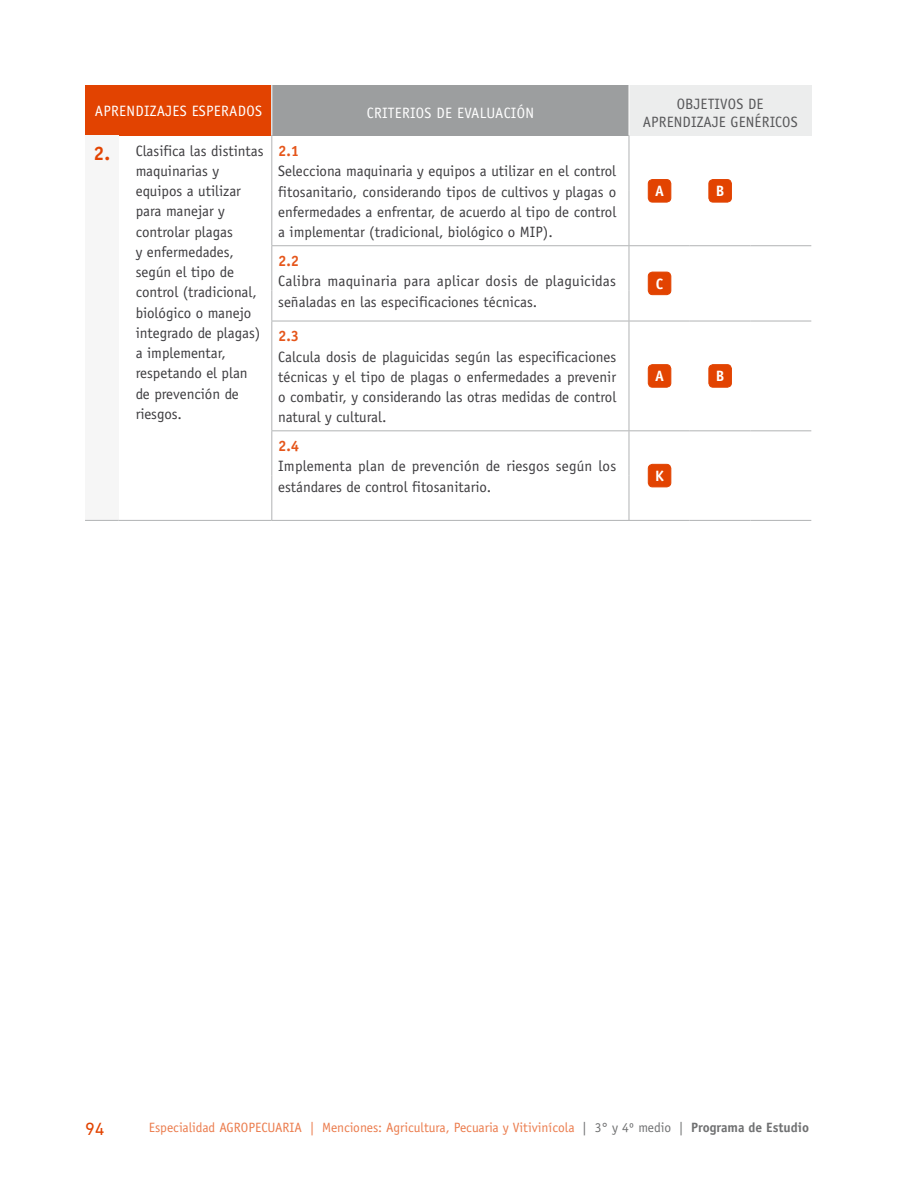
<style>
.page{position:relative;width:918px;height:1188px;background:#fff}
.page>*{position:absolute;margin:0;border:0;box-sizing:border-box;transform-origin:0 0}
.t1{font:18px "DIN Next LT Pro";color:#e24301}
.t2{font:15px/20.2px "Officina Sans";color:#3e3d40}
.t3{font:15px "Officina Sans";letter-spacing:.02em;color:#fff}
.t4{font:15px "Officina Sans";letter-spacing:.01em;color:#58585a}
.t5{font:700 15px "Officina Sans";color:#e5561b}
.t6{font:700 15px "Officina Sans";color:#fff}
.t7{font:13.5px "Officina Sans";color:#eb7c4d}
.s1{font-weight:700;font-size:19.5px;color:#e24301}
.s2{color:#707172}
.s3{font-weight:700;color:#707172}
</style>
<div class="page">
<div style="left:85px;top:85px;width:187px;height:51px;background:#e24301"></div>
<div style="left:272px;top:85px;width:357px;height:51px;background:#9c9e9f"></div>
<div style="left:629px;top:85px;width:182px;height:51px;background:#eceded"></div>
<div style="left:85px;top:136px;width:34px;height:384px;background:#f6f6f6"></div>
<hr style="left:629px;top:85px;width:1px;height:51px;background:#fff">
<hr style="left:271px;top:85px;width:1px;height:51px;background:#fff">
<hr style="left:811px;top:85px;width:1px;height:51px;background:#eceded">
<hr style="left:271px;top:245px;width:358px;height:1px;background:#b1b3b4">
<hr style="left:271px;top:321px;width:358px;height:1px;background:#b1b3b4">
<hr style="left:271px;top:430px;width:358px;height:1px;background:#b1b3b4">
<hr style="left:272px;top:520px;width:357px;height:1px;background:#b1b3b4">
<hr style="left:751px;top:245px;width:60px;height:1px;background:#b1b3b4">
<hr style="left:690px;top:321px;width:61px;height:1px;background:#b1b3b4">
<hr style="left:751px;top:321px;width:60px;height:1px;background:#b1b3b4">
<hr style="left:751px;top:430px;width:60px;height:1px;background:#b1b3b4">
<hr style="left:751px;top:520px;width:60px;height:1px;background:#b1b3b4">
<hr style="left:690px;top:245px;width:61px;height:1px;background:#b1b3b4">
<hr style="left:629px;top:430px;width:61px;height:1px;background:#b1b3b4">
<hr style="left:690px;top:430px;width:61px;height:1px;background:#b1b3b4">
<hr style="left:690px;top:520px;width:61px;height:1px;background:#b1b3b4">
<hr style="left:271px;top:136px;width:1px;height:55px;background:#b1b3b4">
<hr style="left:271px;top:191px;width:1px;height:54px;background:#b1b3b4">
<hr style="left:271px;top:246px;width:1px;height:45px;background:#b1b3b4">
<hr style="left:271px;top:291px;width:1px;height:30px;background:#b1b3b4">
<hr style="left:271px;top:321px;width:1px;height:109px;background:#b1b3b4">
<hr style="left:271px;top:431px;width:1px;height:45px;background:#b1b3b4">
<hr style="left:271px;top:476px;width:1px;height:44px;background:#b1b3b4">
<hr style="left:119px;top:520px;width:153px;height:1px;background:#b1b3b4">
<hr style="left:629px;top:321px;width:1px;height:109px;background:#b1b3b4">
<hr style="left:629px;top:136px;width:1px;height:55px;background:#b1b3b4">
<hr style="left:629px;top:191px;width:1px;height:54px;background:#b1b3b4">
<hr style="left:629px;top:245px;width:61px;height:1px;background:#b1b3b4">
<hr style="left:629px;top:246px;width:1px;height:45px;background:#b1b3b4">
<hr style="left:629px;top:291px;width:1px;height:30px;background:#b1b3b4">
<hr style="left:629px;top:321px;width:61px;height:1px;background:#b1b3b4">
<hr style="left:629px;top:431px;width:1px;height:45px;background:#b1b3b4">
<hr style="left:629px;top:476px;width:1px;height:44px;background:#b1b3b4">
<hr style="left:629px;top:520px;width:61px;height:1px;background:#b1b3b4">
<hr style="left:85px;top:520px;width:34px;height:1px;background:#b1b3b4">
<div style="left:648px;top:180px;width:23px;height:22px;background:#e24301;border-radius:4px"></div>
<div style="left:648px;top:179px;width:23px;height:23px;border:1px solid #e24301;border-radius:4px"></div>
<div style="left:709px;top:180px;width:22px;height:22px;background:#e24301;border-radius:4px"></div>
<div style="left:709px;top:179px;width:23px;height:23px;border:1px solid #e24301;border-radius:4px"></div>
<div style="left:648px;top:272px;width:23px;height:23px;background:#e24301;border-radius:4px"></div>
<div style="left:648px;top:272px;width:23px;height:23px;border:1px solid #e24301;border-radius:4px"></div>
<div style="left:648px;top:365px;width:23px;height:22px;background:#e24301;border-radius:4px"></div>
<div style="left:648px;top:364px;width:23px;height:23px;border:1px solid #e24301;border-radius:4px"></div>
<div style="left:709px;top:365px;width:22px;height:22px;background:#e24301;border-radius:4px"></div>
<div style="left:709px;top:364px;width:23px;height:23px;border:1px solid #e24301;border-radius:4px"></div>
<div style="left:648px;top:464px;width:23px;height:23px;background:#e24301;border-radius:4px"></div>
<div style="left:648px;top:464px;width:23px;height:23px;border:1px solid #e24301;border-radius:4px"></div>
<p class="t3" style="left:95px;top:102px;width:18px">Aprend</p>
<p class="t3" style="left:144px;top:102px;width:15px">izajes</p>
<p class="t3" style="left:192px;top:102px;width:17px">Esperados</p>
<p class="t3" style="left:367px;top:104px;width:159px">Criterios de Eva luación</p>
<p class="t4" style="left:677px;top:95px;width:17px">Objet</p>
<p class="t4" style="left:715px;top:95px;width:15px">ivos</p>
<p class="t4" style="left:748px;top:95px;width:8px">de</p>
<p class="t4" style="left:643px;top:113px;width:18px">Aprend</p>
<p class="t4" style="left:691px;top:113px;width:14px">izaje</p>
<p class="t4" style="left:731px;top:113px;width:17px">Genér</p>
<p class="t4" style="left:770px;top:113px;width:14px">icos</p>
<p class="t2" style="left:136px;top:141px;width:129px;text-indent:-42px"><span class="s1">2.</span> Clasifica las distintas maquinarias y equipos a utilizar para manejar y controlar plagas<br>y enfermedades, según el tipo de control (tradicional, biológico o manejo integrado de plagas) a implementar, respetando el plan de prevención de riesgos.</p>
<p class="t5" style="left:278px;top:142px;width:23px">2.1</p>
<p class="t2" style="left:278px;top:161px;width:340px;text-align:justify">Selecciona maquinaria y equipos a utilizar en el control fitosanitario, considerando tipos de cultivos y plagas o enfermedades a enfrentar, de acuerdo al tipo de control a implementar (tradicional, biológico o MIP).</p>
<p class="t6" style="left:655px;top:182px;width:9px">a</p>
<p class="t6" style="left:716px;top:182px;width:8px">b</p>
<p class="t5" style="left:278px;top:252px;width:23px">2.2</p>
<p class="t2" style="left:278px;top:271px;width:339px">Calibra maquinaria para aplicar dosis de plaguicidas señaladas en las especificaciones técnicas.</p>
<p class="t6" style="left:656px;top:274px;width:9px">C</p>
<p class="t5" style="left:278px;top:327px;width:23px">2.3</p>
<p class="t2" style="left:278px;top:346px;width:340px;text-align:justify">Calcula dosis de plaguicidas según las especificaciones técnicas y el tipo de plagas o enfermedades a prevenir o combatir, y considerando las otras medidas de control natural y cultural.</p>
<p class="t6" style="left:655px;top:367px;width:9px">a</p>
<p class="t6" style="left:716px;top:367px;width:10px">B</p>
<p class="t5" style="left:278px;top:437px;width:23px">2.4</p>
<p class="t2" style="left:278px;top:456px;width:340px">Implementa plan de prevención de riesgos según los estándares de control fitosanitario.</p>
<p class="t6" style="left:655px;top:466px;width:10px">K</p>
<p class="t1" style="left:85px;top:1118px;width:21px">94</p>
<p class="t7" style="left:149px;top:1120px;width:662px">Especialidad AGROPECUARIA | Menciones: Agricultura, Pecuaria y Vitivinícola <span class="s2">| 3° y 4º medio |</span> <span class="s3">Programa de Estudio</span></p>
</div>
